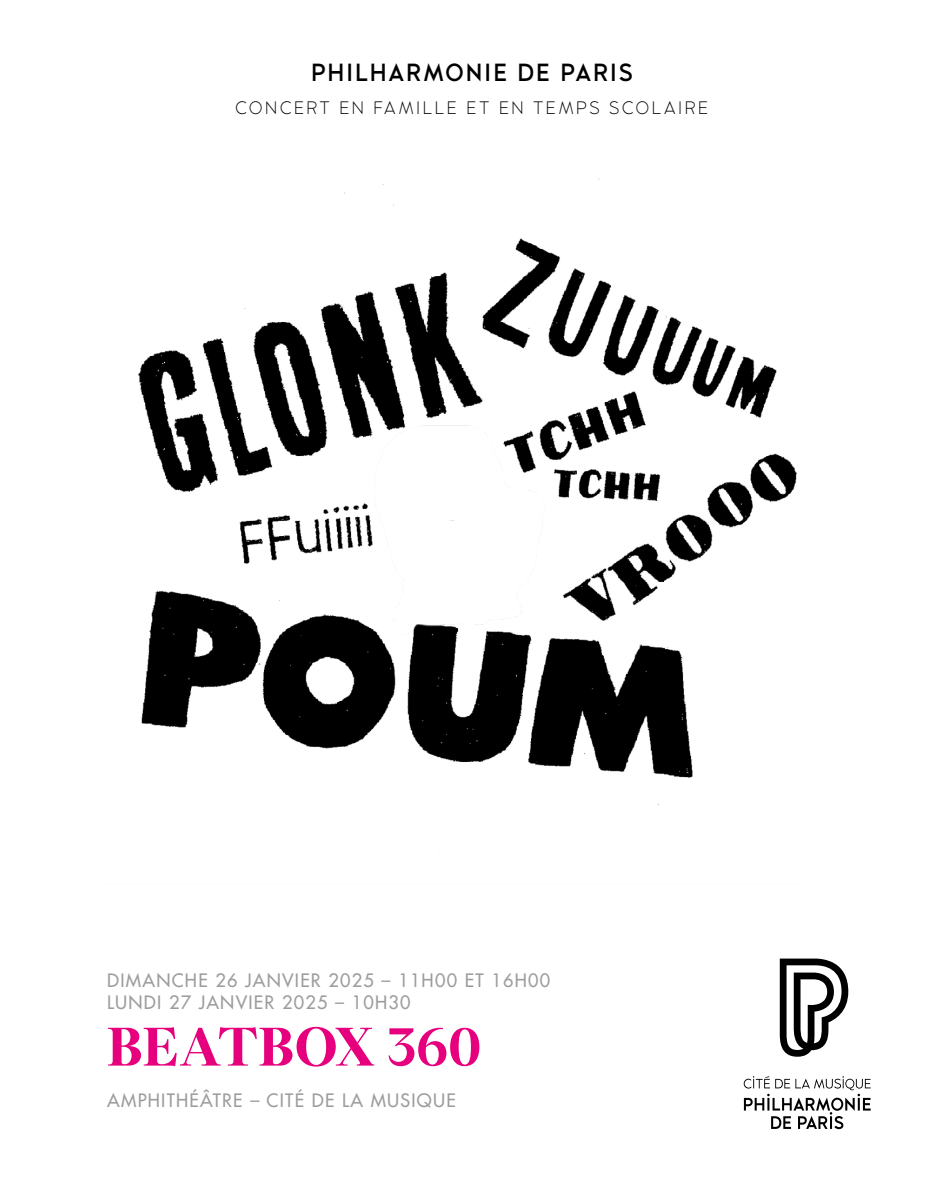
<style>
.page{position:relative;width:944px;height:1200px;background:#fff}
.page>*{position:absolute;margin:0;border:0;box-sizing:border-box;transform-origin:0 0}
._01_05_TITRE_NIV1_bas{font:700 54px "Nantes";color:#e6007d}
._01_00_PP{font:600 24.75px "Philharmonique";letter-spacing:.07em;color:#000}
._01_07_LIEU-bas{font:500 18px "Futura LTW1 G";letter-spacing:.07em;color:#9d9d9c}
._01_01_RUBRIQUE{font:18px "Philharmonique";letter-spacing:.14em;color:#000}
</style>
<div class="page">
<svg style="left:744px;top:1076px;width:127px;height:52px"></svg>
<svg style="left:780px;top:958px;width:68px;height:98px"></svg>
<img style="left:138px;top:178px;width:659px;height:627px">
<p class="_01_00_PP" style="left:311px;top:58px;width:323px">PHILHARMONIE DE PARIS</p>
<p class="_01_01_RUBRIQUE" style="left:236px;top:97px;width:474px">CONCERT EN FAMILLE ET EN TEMPS SCOLAIRE</p>
<p class="_01_07_LIEU-bas" style="left:107px;top:964px;width:444px">DIMANCHE 26 JANVIER 2025 – 11H00 ET 16H00</p>
<p class="_01_07_LIEU-bas" style="left:107px;top:987px;width:305px">LUNDI 27 JANVIER 2025 – 10H30</p>
<p class="_01_05_TITRE_NIV1_bas" style="left:108px;top:1006px;width:376px">BEATBOX 360</p>
<p class="_01_07_LIEU-bas" style="left:107px;top:1085px;width:350px">AMPHITHÉÂTRE – CITÉ DE LA MUSIQUE</p>
</div>
